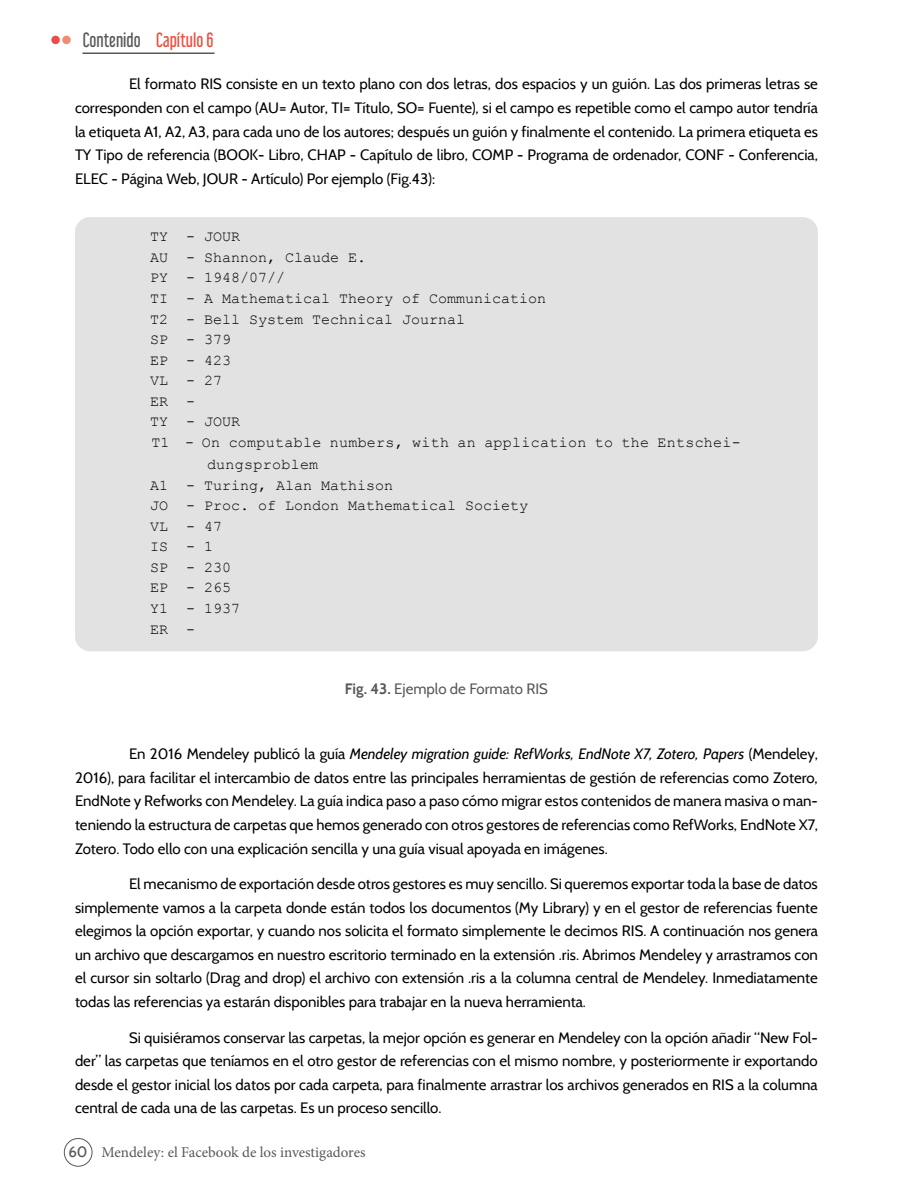
<style>
.page{position:relative;width:918px;height:1188px;background:#fff}
.page>*{position:absolute;margin:0;border:0;box-sizing:border-box;transform-origin:0 0}
.t1{font:18px "Libel Suit Rg";color:#585857}
.t2{font:15px/23.5px "Cabin";color:#000;text-align:justify}
.t3{font:15px/20.5px "Courier New";color:#000}
.t4{font:15px "Minion Pro";color:#585857}
.t5{font:15px "Cabin";color:#585857}
.s1{color:#ea4f41}
.s2{font-weight:700}
.s3{font-style:italic}
.s4{font-family:"Cabin";font-weight:500}
</style>
<div class="page">
<div style="left:64px;top:1138px;width:28px;height:29px;border:1px solid #585857;border-radius:50%"></div>
<hr style="left:82px;top:52px;width:132px;height:2px;background:#585857">
<div style="left:51px;top:36px;width:9px;height:8px;background:#ea4f41;border-radius:50%"></div>
<div style="left:62px;top:36px;width:9px;height:8px;background:#f18b74;border-radius:50%"></div>
<div style="left:75px;top:217px;width:743px;height:434px;background:#e3e2e2;border-radius:15px"></div>
<p class="t1" style="left:83px;top:25px;width:132px">Contenido <span class="s1">Capítulo 6</span></p>
<p class="t2" style="left:75px;top:72px;width:744px;text-indent:54px">El formato RIS consiste en un texto plano con dos letras, dos espacios y un guión. Las dos primeras letras se corresponden con el campo (AU= Autor, TI= Título, SO= Fuente), si el campo es repetible como el campo autor tendría la etiqueta A1, A2, A3, para cada uno de los autores; después un guión y finalmente el contenido. La primera etiqueta es TY Tipo de referencia (BOOK- Libro, CHAP - Capítulo de libro, COMP - Programa de ordenador, CONF - Conferencia, ELEC - Página Web, JOUR - Artículo) Por ejemplo (Fig.43):</p>
<p class="t3" style="left:150px;top:226px;width:592px">TY - JOUR<br>AU - Shannon, Claude E.<br>PY - 1948/07//<br>TI - A Mathematical Theory of Communication<br>T2 - Bell System Technical Journal<br>SP - 379<br>EP - 423<br>VL - 27<br>ER -<br>TY - JOUR<br>T1 - On computable numbers, with an application to the Entschei-</p>
<p class="t3" style="left:150px;top:454px;width:380px;text-indent:57px">dungsproblem<br>A1 - Turing, Alan Mathison<br>JO - Proc. of London Mathematical Society<br>VL - 47<br>IS - 1<br>SP - 230<br>EP - 265<br>Y1 - 1937<br>ER -</p>
<p class="t5" style="left:345px;top:680px;width:205px"><span class="s2">Fig. 43.</span> Ejemplo de Formato RIS</p>
<p class="t2" style="left:75px;top:742px;width:744px;text-indent:54px">En 2016 Mendeley publicó la guía <span class="s3">Mendeley migration guide: RefWorks, EndNote X7, Zotero, Papers</span> (Mendeley, 2016), para facilitar el intercambio de datos entre las principales herramientas de gestión de referencias como Zotero, EndNote y Refworks con Mendeley. La guía indica paso a paso cómo migrar estos contenidos de manera masiva o man&shy;teniendo la estructura de carpetas que hemos generado con otros gestores de referencias como RefWorks, EndNote X7, Zotero. Todo ello con una explicación sencilla y una guía visual apoyada en imágenes.</p>
<p class="t2" style="left:75px;top:872px;width:744px;text-indent:54px">El mecanismo de exportación desde otros gestores es muy sencillo. Si queremos exportar toda la base de datos simplemente vamos a la carpeta donde están todos los documentos (My Library) y en el gestor de referencias fuente elegimos la opción exportar, y cuando nos solicita el formato simplemente le decimos RIS. A continuación nos genera un archivo que descargamos en nuestro escritorio terminado en la extensión .ris. Abrimos Mendeley y arrastramos con el cursor sin soltarlo (Drag and drop) el archivo con extensión .ris a la columna central de Mendeley. Inmediatamente todas las referencias ya estarán disponibles para trabajar en la nueva herramienta.</p>
<p class="t2" style="left:75px;top:1025px;width:744px;text-indent:54px">Si quisiéramos conservar las carpetas, la mejor opción es generar en Mendeley con la opción añadir “New Fol&shy;der” las carpetas que teníamos en el otro gestor de referencias con el mismo nombre, y posteriormente ir exportando desde el gestor inicial los datos por cada carpeta, para finalmente arrastrar los archivos generados en RIS a la columna central de cada una de las carpetas. Es un proceso sencillo.</p>
<p class="t4" style="left:68px;top:1143px;width:299px"><span class="s4">60</span> Mendeley: el Facebook de los investigadores</p>
</div>
